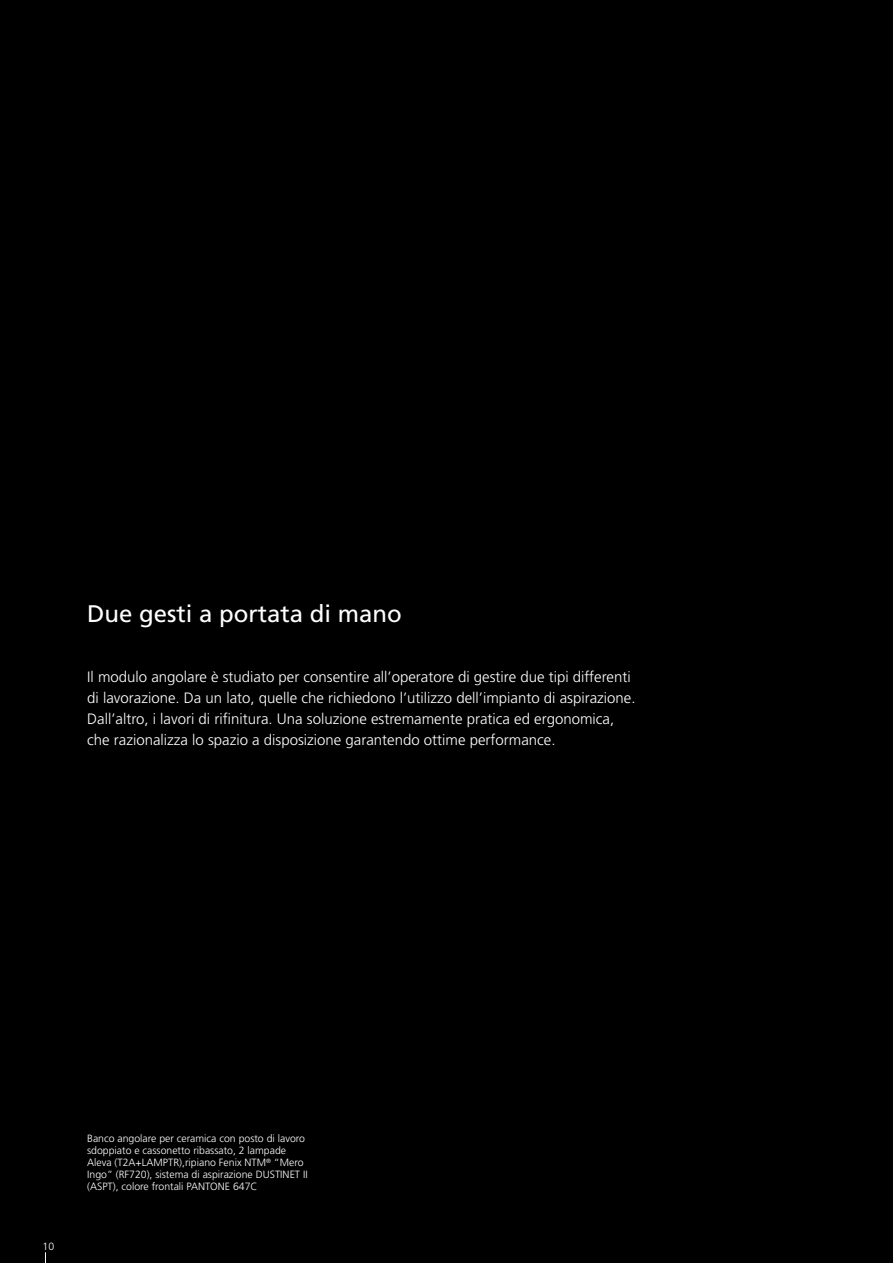
<style>
.page{position:relative;width:893px;height:1263px;background:#000}
.page>*{position:absolute;margin:0;border:0;box-sizing:border-box;transform-origin:0 0}
.t1{font:24px "Frutiger";color:#fff}
.t2{font:300 15px/21px "Frutiger";color:#fff}
.t3{font:300 10.5px/12px "Frutiger";color:#fff}
</style>
<div class="page">
<h1 class="t1" style="left:87px;top:599px;width:316px">Due gesti a portata di mano</h1>
<p class="t2" style="left:87px;top:667px;width:550px">Il modulo angolare è studiato per consentire all’operatore di gestire due tipi differenti di lavorazione. Da un lato, quelle che richiedono l’utilizzo dell’impianto di aspirazione.<br>Dall’altro, i lavori di rifinitura. Una soluzione estremamente pratica ed ergonomica, che razionalizza lo spazio a disposizione garantendo ottime performance.</p>
<p class="t3" style="left:43px;top:1240px;width:13px">10</p>
<p class="t3" style="left:87px;top:1133px;width:222px">Banco angolare per ceramica con posto di lavoro sdoppiato e cassonetto ribassato, 2 lampade Aleva (T2A+LAMPTR),ripiano Fenix NTM<sup>®</sup> “Mero Ingo” (RF720), sistema di aspirazione DUSTINET II (ASPT), colore frontali PANTONE 647C</p>
</div>
